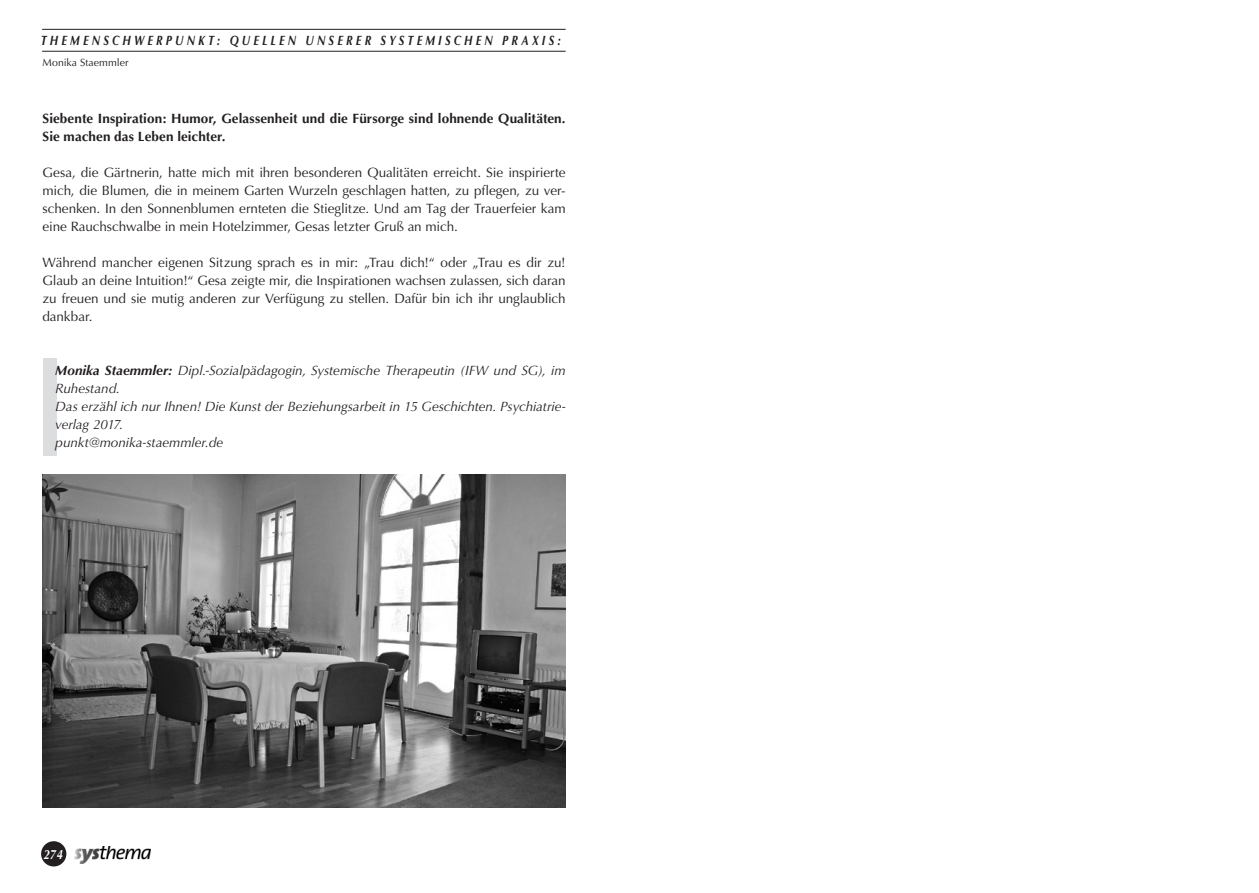
<style>
.page{position:relative;width:1259px;height:893px;background:#fff}
.page>*{position:absolute;margin:0;border:0;box-sizing:border-box;transform-origin:0 0}
.t1{font:13.5px/18px "Optima";letter-spacing:-.01em;color:#231f20;text-align:justify}
.t2{font:italic 13.5px/18px "Optima";letter-spacing:-.005em;color:#231f20}
.t3{font:700 13.5px/18px "Optima";letter-spacing:.005em;color:#231f20}
.t4{font:italic 700 13.5px "Optima";letter-spacing:.29em;color:#231f20;scale:.8 1}
.t5{font:italic 700 13.5px "Optima";color:#fff;scale:.8 1}
.t6{font:10.5px "Optima";letter-spacing:.005em;color:#231f20}
.s1{font-weight:700}
</style>
<div class="page">
<hr style="left:42px;top:29px;width:524px;height:1px;background:#231f20">
<hr style="left:42px;top:51px;width:524px;height:1px;background:#231f20">
<img style="left:74px;top:846px;width:76px;height:18px">
<div style="left:41px;top:841px;width:25px;height:25px;background:#231f20;border-radius:50%"></div>
<div style="left:43px;top:358px;width:13px;height:98px;background:#dcdddf"></div>
<img style="left:43px;top:475px;width:523px;height:333px">
<p class="t4" style="left:41px;top:32px;width:651px">THEMENSCHWERPUNKT: QUELLEN UNSERER SYSTEMISCHEN PRAXIS:</p>
<p class="t6" style="left:43px;top:57px;width:87px">Monika Staemmler</p>
<p class="t3" style="left:43px;top:110px;width:524px">Siebente Inspiration: Humor, Gelassenheit und die Fürsorge sind lohnende Qualitäten.<br>Sie machen das Leben leichter.</p>
<p class="t1" style="left:43px;top:164px;width:524px">Gesa, die Gärtnerin, hatte mich mit ihren besonderen Qualitäten erreicht. Sie inspirierte mich, die Blumen, die in meinem Garten Wurzeln geschlagen hatten, zu pflegen, zu ver&shy;schenken. In den Sonnenblumen ernteten die Stieglitze. Und am Tag der Trauerfeier kam eine Rauchschwalbe in mein Hotelzimmer, Gesas letzter Gruß an mich.</p>
<p class="t1" style="left:43px;top:254px;width:525px">Während mancher eigenen Sitzung sprach es in mir: „Trau dich!“ oder „Trau es dir zu!<br>Glaub an deine Intuition!“ Gesa zeigte mir, die Inspirationen wachsen zulassen, sich daran zu freuen und sie mutig anderen zur Verfügung zu stellen. Dafür bin ich ihr unglaublich dankbar.</p>
<p class="t2" style="left:55px;top:362px;width:512px"><span class="s1">Monika Staemmler:</span> Dipl.-Sozialpädagogin, Systemische Therapeutin (IFW und SG), im Ruhestand.<br>Das erzähl ich nur Ihnen! Die Kunst der Beziehungsarbeit in 15 Geschichten. Psychiatrie&shy;verlag 2017.<br>punkt@monika-staemmler.de</p>
<p class="t5" style="left:44px;top:846px;width:25px">274</p>
</div>
